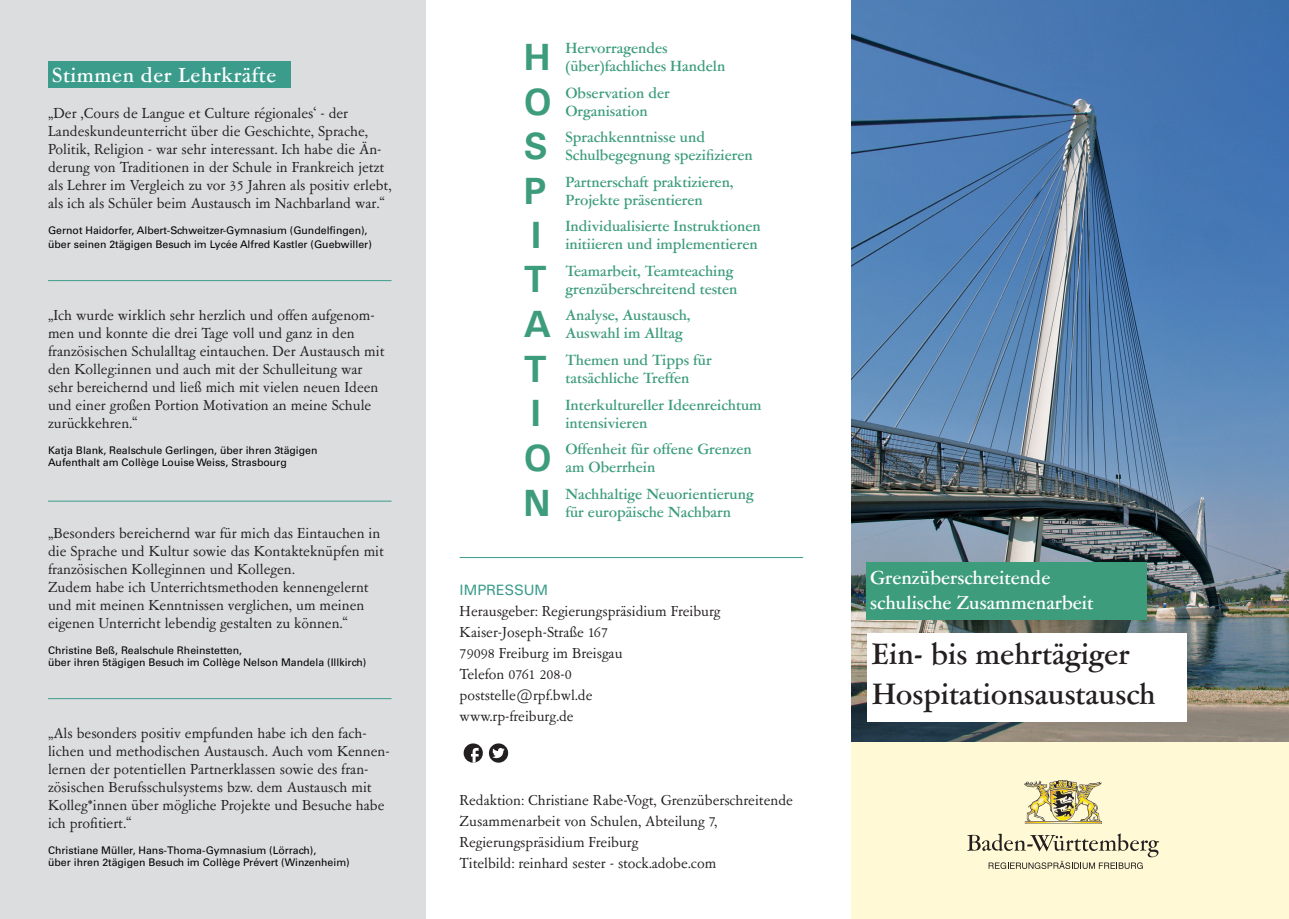
<style>
.page{position:relative;width:1289px;height:919px;background:#fff}
.page>*{position:absolute;margin:0;border:0;box-sizing:border-box;transform-origin:0 0}
.t1{font:700 37.95px "Univers";color:#3c9c7b}
.Werbeschrift{font:500 33px/39.6px "Garamont Amst SB";color:#231f20}
.Werbeschrift-2{font:500 21px "Garamont Amst SB";color:#fff}
.Einf__Abs{font:500 21px "Garamont Amst SB";letter-spacing:.03em;color:#fff}
.Werbeschrift-3{font:500 16.5px/18px "Garamont Amst SB";color:#3c9c7b}
.Werbeschrift-4{font:15px/18px "Garamont Amst SB";color:#231f20}
.Fließtext{font:15px/21px "Garamont Amst SB";color:#231f20}
.Einf__Abs-2{font:500 15px "Univers";color:#3b9c8c}
.Werbeschrift-5{font:10.5px/12.6px "Univers LT Std";color:#000}
</style>
<div class="page">
<div style="left:851px;top:0;width:437px;height:918px;background:#fff9d5"></div>
<div style="left:0;top:0;width:425px;height:918px;background:#dcdddf"></div>
<img style="left:1024px;top:780px;width:78px;height:43px">
<svg style="left:967px;top:833px;width:192px;height:35px"></svg>
<div style="left:489px;top:743px;width:19px;height:19px;background:#231f20;border-radius:9px"></div>
<svg style="left:492px;top:748px;width:12px;height:10px"></svg>
<svg style="left:463px;top:743px;width:20px;height:19px"></svg>
<img style="left:851px;top:0;width:437px;height:741px">
<div style="left:866px;top:562px;width:280px;height:58px;background:#3c9c7b"></div>
<div style="left:867px;top:633px;width:319px;height:88px;background:#fff"></div>
<div style="left:48px;top:62px;width:242px;height:26px;background:#3b9c8c"></div>
<hr style="left:48px;top:280px;width:343px;height:1px;background:#3b9c8b">
<hr style="left:48px;top:501px;width:343px;height:1px;background:#3b9c8b">
<hr style="left:48px;top:698px;width:343px;height:1px;background:#3b9c8b">
<hr style="left:459px;top:557px;width:344px;height:1px;background:#3b9c8b">
<p class="Einf__Abs" style="left:52px;top:63px;width:225px">Stimmen der Lehrkräfte</p>
<p class="Werbeschrift-4" style="left:48px;top:105px;width:345px">„Der ‚Cours de Langue et Culture régionales‘ - der Landeskundeunterricht über die Geschichte, Sprache, Politik, Religion - war sehr interessant. Ich habe die Än&shy;derung von Traditionen in der Schule in Frankreich jetzt als Lehrer im Vergleich zu vor 35 Jahren als positiv erlebt, als ich als Schüler beim Austausch im Nachbarland war.“</p>
<p class="Werbeschrift-5" style="left:48px;top:224px;width:321px">Gernot Haidorfer, Albert-Schweitzer-Gymnasium (Gundelfingen),</p>
<p class="Werbeschrift-5" style="left:48px;top:238px;width:325px">über seinen 2tägigen Besuch im Lycée Alfred Kastler (Guebwiller)</p>
<p class="Werbeschrift-4" style="left:48px;top:307px;width:338px">„Ich wurde wirklich sehr herzlich und offen aufgenom&shy;men und konnte die drei Tage voll und ganz in den französischen Schulalltag eintauchen. Der Austausch mit den Kolleg:innen und auch mit der Schulleitung war sehr bereichernd und ließ mich mit vielen neuen Ideen und einer großen Portion Motivation an meine Schule zurückkehren.“</p>
<p class="Werbeschrift-5" style="left:48px;top:443px;width:271px">Katja Blank, Realschule Gerlingen, über ihren 3tägigen<br>Aufenthalt am Collège Louise Weiss, Strasbourg</p>
<p class="Werbeschrift-4" style="left:48px;top:525px;width:337px">„Besonders bereichernd war für mich das Eintauchen in die Sprache und Kultur sowie das Kontakteknüpfen mit französischen Kolleginnen und Kollegen.</p>
<p class="Werbeschrift-4" style="left:48px;top:579px;width:322px">Zudem habe ich Unterrichtsmethoden kennengelernt und mit meinen Kenntnissen verglichen, um meinen eigenen Unterricht lebendig gestalten zu können.“</p>
<p class="Werbeschrift-5" style="left:48px;top:643px;width:320px">Christine Beß, Realschule Rheinstetten,<br>über ihren 5tägigen Besuch im Collège Nelson Mandela (Illkirch)</p>
<p class="Werbeschrift-4" style="left:48px;top:725px;width:343px">„Als besonders positiv empfunden habe ich den fach&shy;lichen und methodischen Austausch. Auch vom Kennen&shy;lernen der potentiellen Partnerklassen sowie des fran&shy;zösischen Berufsschulsystems bzw. dem Austausch mit Kolleg*innen über mögliche Projekte und Besuche habe ich profitiert.“</p>
<p class="Werbeschrift-5" style="left:48px;top:843px;width:303px">Christiane Müller, Hans-Thoma-Gymnasium (Lörrach),<br>über ihren 2tägigen Besuch im Collège Prévert (Winzenheim)</p>
<p class="t1" style="left:523px;top:33px;width:29px">H</p>
<p class="t1" style="left:523px;top:78px;width:30px">O</p>
<p class="t1" style="left:523px;top:122px;width:26px">S</p>
<p class="t1" style="left:523px;top:167px;width:24px">P</p>
<p class="t1" style="left:531px;top:211px;width:12px">I</p>
<p class="t1" style="left:523px;top:255px;width:25px">T</p>
<p class="t1" style="left:523px;top:300px;width:30px">A</p>
<p class="t1" style="left:523px;top:344px;width:25px">T</p>
<p class="t1" style="left:530px;top:389px;width:12px">I</p>
<p class="t1" style="left:523px;top:433px;width:30px">O</p>
<p class="t1" style="left:523px;top:478px;width:29px">N</p>
<p class="Werbeschrift-3" style="left:565px;top:40px;width:161px">Hervorragendes (über)fachliches Handeln</p>
<p class="Werbeschrift-3" style="left:565px;top:84px;width:106px">Observation der<br>Organisation</p>
<p class="Werbeschrift-3" style="left:565px;top:129px;width:189px">Sprachkenntnisse und<br>Schulbegegnung spezifizieren</p>
<p class="Werbeschrift-3" style="left:565px;top:173px;width:170px">Partnerschaft praktizieren,<br>Projekte präsentieren</p>
<p class="Werbeschrift-3" style="left:565px;top:218px;width:197px">Individualisierte Instruktionen initiieren und implementieren</p>
<p class="Werbeschrift-3" style="left:565px;top:262px;width:173px">Teamarbeit, Teamteaching grenzüberschreitend testen</p>
<p class="Werbeschrift-3" style="left:565px;top:307px;width:127px">Analyse, Austausch,<br>Auswahl im Alltag</p>
<p class="Werbeschrift-3" style="left:565px;top:351px;width:148px">Themen und Tipps für tatsächliche Treffen</p>
<p class="Werbeschrift-3" style="left:565px;top:396px;width:198px">Interkultureller Ideenreichtum intensivieren</p>
<p class="Werbeschrift-3" style="left:565px;top:440px;width:188px">Offenheit für offene Grenzen am Oberrhein</p>
<p class="Werbeschrift-3" style="left:565px;top:485px;width:190px">Nachhaltige Neuorientierung für europäische Nachbarn</p>
<p class="Einf__Abs-2" style="left:459px;top:579px;width:90px">IMPRESSUM</p>
<p class="Fließtext" style="left:459px;top:600px;width:262px">Herausgeber: Regierungspräsidium Freiburg</p>
<p class="Fließtext" style="left:459px;top:621px;width:150px">Kaiser-Joseph-Straße 167</p>
<p class="Fließtext" style="left:459px;top:642px;width:164px">79098 Freiburg im Breisgau</p>
<p class="Fließtext" style="left:459px;top:663px;width:114px">Telefon 0761 208-0</p>
<p class="Fließtext" style="left:459px;top:684px;width:134px">poststelle@rpf.bwl.de</p>
<p class="Fließtext" style="left:459px;top:705px;width:115px">www.rp-freiburg.de</p>
<p class="Fließtext" style="left:459px;top:789px;width:335px">Redaktion: Christiane Rabe-Vogt, Grenzüberschreitende<br>Zusammenarbeit von Schulen, Abteilung 7,<br>Regierungspräsidium Freiburg</p>
<p class="Fließtext" style="left:459px;top:852px;width:258px">Titelbild: reinhard sester - stock.adobe.com</p>
<p class="Werbeschrift-2" style="left:870px;top:566px;width:182px">Grenzüberschreitende</p>
<p class="Werbeschrift-2" style="left:870px;top:591px;width:225px">schulische Zusammenarbeit</p>
<p class="Werbeschrift" style="left:872px;top:635px;width:285px">Ein- bis mehrtägiger<br>Hospitationsaustausch</p>
</div>
